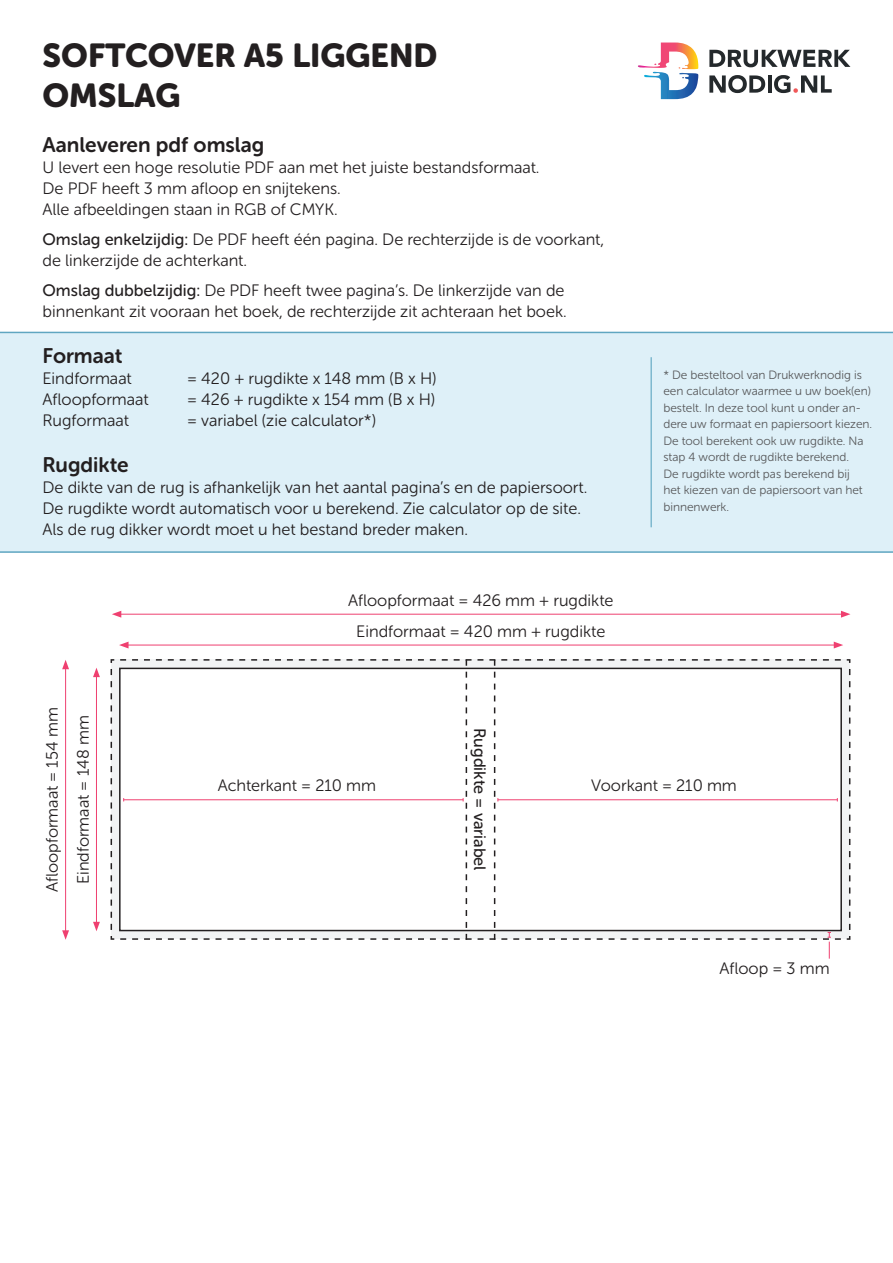
<style>
.page{position:relative;width:893px;height:1263px;background:#fff}
.page>*{position:absolute;margin:0;border:0;box-sizing:border-box;transform-origin:0 0}
.Titel{font:33px "Museo Sans Rounded 900";color:#231f20}
.Kop_1{font:21px "Museo Sans Rounded 700";color:#231f20}
.Tekst{font:16.5px/21px "Museo Sans Rounded 300";color:#231f20}
.t1{font:16.5px "Museo Sans Rounded 500";color:#231f20}
.t2{font:12px/16.5px "Museo Sans Rounded 300";color:#57585a}
.s1{font-family:"Museo Sans Rounded 500"}
</style>
<div class="page">
<svg style="left:709px;top:50px;width:141px;height:17px"></svg>
<svg style="left:709px;top:75px;width:56px;height:18px"></svg>
<hr style="left:768px;top:75px;width:3px;height:18px;background:#24292c">
<svg style="left:774px;top:75px;width:58px;height:18px"></svg>
<svg style="left:638px;top:43px;width:60px;height:56px"></svg>
<div style="left:0;top:332px;width:893px;height:221px;background:#def0f8"></div>
<hr style="left:96px;top:675px;width:1px;height:249px;background:#ef4070">
<svg style="left:93px;top:922px;width:7px;height:9px"></svg>
<svg style="left:93px;top:668px;width:7px;height:9px"></svg>
<hr style="left:65px;top:667px;width:1px;height:266px;background:#ef4070">
<svg style="left:62px;top:930px;width:7px;height:10px"></svg>
<svg style="left:62px;top:660px;width:7px;height:9px"></svg>
<hr style="left:126px;top:645px;width:710px;height:1px;background:#ef4070">
<svg style="left:119px;top:642px;width:10px;height:6px"></svg>
<svg style="left:834px;top:642px;width:9px;height:6px"></svg>
<hr style="left:119px;top:614px;width:724px;height:1px;background:#ef4070">
<svg style="left:112px;top:611px;width:9px;height:7px"></svg>
<svg style="left:841px;top:611px;width:9px;height:7px"></svg>
<svg style="left:111px;top:659px;width:739px;height:300px"></svg>
<hr style="left:651px;top:357px;width:1px;height:170px;background:#5fa6c1">
<p class="Titel" style="left:43px;top:37px;width:396px">SOFTCOVER A5 LIGGEND</p>
<p class="Titel" style="left:43px;top:77px;width:139px">OMSLAG</p>
<p class="Kop_1" style="left:43px;top:133px;width:223px">Aanleveren pdf omslag</p>
<p class="Tekst" style="left:43px;top:157px;width:499px">U levert een hoge resolutie PDF aan met het juiste bestandsformaat.</p>
<p class="Tekst" style="left:43px;top:178px;width:300px">De PDF heeft 3 mm afloop en snijtekens.</p>
<p class="Tekst" style="left:43px;top:199px;width:297px">Alle afbeeldingen staan in RGB of CMYK.</p>
<p class="Tekst" style="left:43px;top:229px;width:563px"><span class="s1">Omslag enkelzijdig:</span> De PDF heeft één pagina. De rechterzijde is de voorkant, de linkerzijde de achterkant.</p>
<p class="Tekst" style="left:43px;top:280px;width:526px"><span class="s1">Omslag dubbelzijdig:</span> De PDF heeft twee pagina’s. De linkerzijde van de binnenkant zit vooraan het boek, de rechterzijde zit achteraan het boek.</p>
<p class="Kop_1" style="left:43px;top:344px;width:81px">Formaat</p>
<p class="Tekst" style="left:43px;top:368px;width:91px">Eindformaat</p>
<p class="Tekst" style="left:187px;top:368px;width:251px">= 420 + rugdikte x 148 mm (B x H)</p>
<p class="Tekst" style="left:43px;top:389px;width:108px">Afloopformaat</p>
<p class="Tekst" style="left:187px;top:389px;width:250px">= 426 + rugdikte x 154 mm (B x H)</p>
<p class="Tekst" style="left:43px;top:410px;width:88px">Rugformaat</p>
<p class="Tekst" style="left:187px;top:410px;width:190px">= variabel (zie calculator*)</p>
<p class="Kop_1" style="left:43px;top:453px;width:88px">Rugdikte</p>
<p class="Tekst" style="left:43px;top:477px;width:546px">De dikte van de rug is afhankelijk van het aantal pagina’s en de papiersoort.</p>
<p class="Tekst" style="left:43px;top:498px;width:540px">De rugdikte wordt automatisch voor u berekend. Zie calculator op de site.</p>
<p class="Tekst" style="left:43px;top:519px;width:427px">Als de rug dikker wordt moet u het bestand breder maken.</p>
<p class="Tekst" style="left:348px;top:590px;width:267px">Afloopformaat = 426 mm + rugdikte</p>
<p class="Tekst" style="left:356px;top:621px;width:251px">Eindformaat = 420 mm + rugdikte</p>
<p class="t2" style="left:663px;top:366px;width:210px">* De besteltool van Drukwerknodig is een calculator waarmee u uw boek(en) bestelt. In deze tool kunt u onder an&shy;dere uw formaat en papiersoort kiezen.<br>De tool berekent ook uw rugdikte. Na stap 4 wordt de rugdikte berekend.<br>De rugdikte wordt pas berekend bij<br>het kiezen van de papiersoort van het binnenwerk.</p>
<p class="Tekst" style="left:42px;top:892px;width:186px;rotate:-90deg">Afloopformaat = 154 mm</p>
<p class="Tekst" style="left:73px;top:884px;width:170px;rotate:-90deg">Eindformaat = 148 mm</p>
<p class="t1" style="left:489px;top:728px;width:144px;rotate:90deg">Rugdikte = variabel</p>
<p class="Tekst" style="left:218px;top:774px;width:160px">Achterkant = 210 mm</p>
<p class="Tekst" style="left:591px;top:774px;width:147px">Voorkant = 210 mm</p>
<p class="Tekst" style="left:719px;top:958px;width:112px">Afloop = 3 mm</p>
</div>
